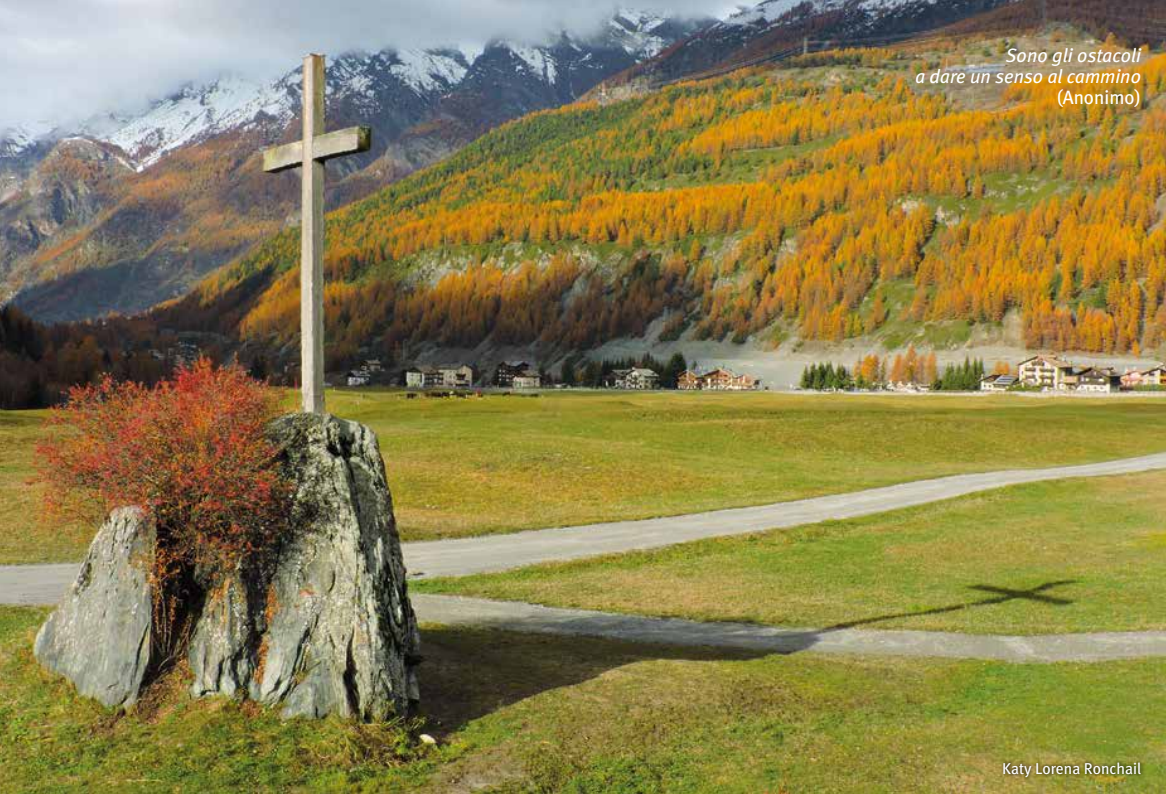
<style>
.page{position:relative;width:1166px;height:794px;background:#fff}
.page>*{position:absolute;margin:0;border:0;box-sizing:border-box;transform-origin:0 0}
.t1{font:italic 19.25px/21px "Meta Plus";color:#fff;text-align:right}
.t2{font:19.25px "Meta Plus";color:#fff}
.t3{font:15.75px "Meta Plus";color:#fff}
</style>
<div class="page">
<img style="left:0;top:0;width:1166px;height:794px">
<svg style="left:1000px;top:758px;width:145px;height:23px;background:#837e31"></svg>
<p class="t1" style="left:915px;top:45px;width:227px">Sono gli ostacoli<br>a dare un senso al cammino</p>
<p class="t2" style="left:1056px;top:86px;width:86px">(Anonimo)</p>
<p class="t3" style="left:1002px;top:759px;width:140px">Katy Lorena Ronchail</p>
</div>
